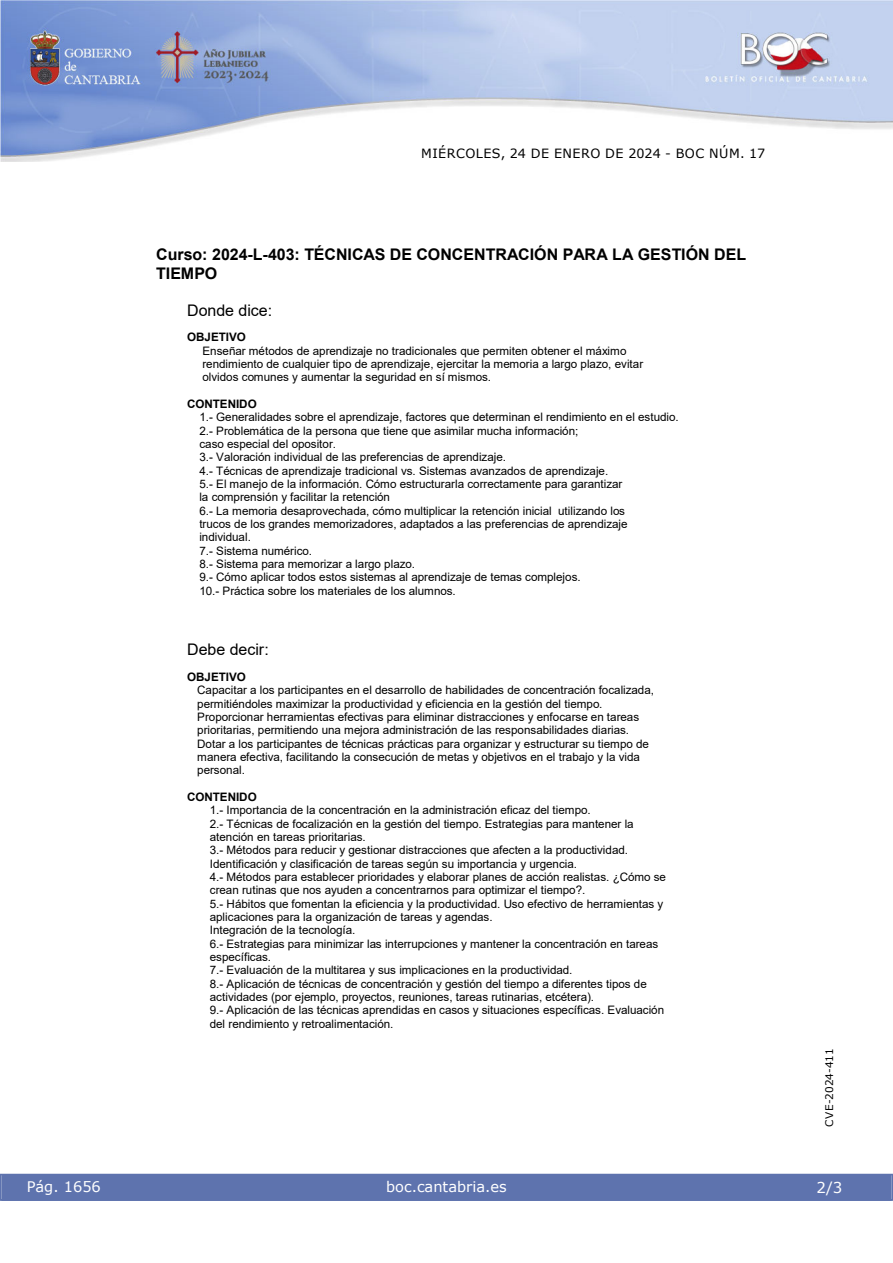
<style>
.page{position:relative;width:893px;height:1263px;background:#fff}
.page>*{position:absolute;margin:0;border:0;box-sizing:border-box;transform-origin:0 0}
.t1{font:700 16.05px/18.5px "Arial";color:#000}
.t2{font:16.05px "Arial";color:#000}
.t3{font:15px "Verdana";color:#fff}
.t4{font:14.55px "Verdana";color:#fff}
.t5{font:12.75px "Verdana";letter-spacing:.035em;color:#000}
.t6{font:11.7px/13.4px "Arial";letter-spacing:-.005em;color:#000}
.t7{font:10.5px "Verdana";color:#000}
.s1{font-weight:700}
</style>
<div class="page">
<img style="left:0;top:0;width:893px;height:161px">
<div style="left:1px;top:1174px;width:890px;height:27px;background:#5e73ae"></div>
<p class="t5" style="left:421px;top:144px;width:346px">MIÉRCOLES, 24 DE ENERO DE 2024 - BOC NÚM. 17</p>
<p class="t1" style="left:156px;top:246px;width:591px">Curso: 2024-L-403: TÉCNICAS DE CONCENTRACIÓN PARA LA GESTIÓN DEL<br>TIEMPO</p>
<p class="t2" style="left:187px;top:299px;width:87px">Donde dice:</p>
<p class="t6" style="left:202px;top:330px;width:442px;text-indent:-15px"><span class="s1">OBJETIVO<br></span>Enseñar métodos de aprendizaje no tradicionales que permiten obtener el máximo rendimiento de cualquier tipo de aprendizaje, ejercitar la memoria a largo plazo, evitar olvidos comunes y aumentar la seguridad en sí mismos.</p>
<p class="t6" style="left:199px;top:397px;width:481px;text-indent:-12px"><span class="s1">CONTENIDO<br></span>1.- Generalidades sobre el aprendizaje, factores que determinan el rendimiento en el estudio.<br>2.- Problemática de la persona que tiene que asimilar mucha información;<br>caso especial del opositor.<br>3.- Valoración individual de las preferencias de aprendizaje.<br>4.- Técnicas de aprendizaje tradicional vs. Sistemas avanzados de aprendizaje.<br>5.- El manejo de la información. Cómo estructurarla correctamente para garantizar<br>la comprensión y facilitar la retención<br>6.- La memoria desaprovechada, cómo multiplicar la retención inicial utilizando los<br>trucos de los grandes memorizadores, adaptados a las preferencias de aprendizaje individual.<br>7.- Sistema numérico.<br>8.- Sistema para memorizar a largo plazo.<br>9.- Cómo aplicar todos estos sistemas al aprendizaje de temas complejos.<br>10.- Práctica sobre los materiales de los alumnos.</p>
<p class="t2" style="left:187px;top:638px;width:83px">Debe decir:</p>
<p class="t6" style="left:197px;top:670px;width:458px;text-indent:-10px"><span class="s1">OBJETIVO<br></span>Capacitar a los participantes en el desarrollo de habilidades de concentración focalizada, permitiéndoles maximizar la productividad y eficiencia en la gestión del tiempo.<br>Proporcionar herramientas efectivas para eliminar distracciones y enfocarse en tareas prioritarias, permitiendo una mejora administración de las responsabilidades diarias.<br>Dotar a los participantes de técnicas prácticas para organizar y estructurar su tiempo de manera efectiva, facilitando la consecución de metas y objetivos en el trabajo y la vida personal.</p>
<p class="t6" style="left:210px;top:790px;width:458px;text-indent:-23px"><span class="s1">CONTENIDO<br></span>1.- Importancia de la concentración en la administración eficaz del tiempo.<br>2.- Técnicas de focalización en la gestión del tiempo. Estrategias para mantener la atención en tareas prioritarias.<br>3.- Métodos para reducir y gestionar distracciones que afecten a la productividad.<br>Identificación y clasificación de tareas según su importancia y urgencia.<br>4.- Métodos para establecer prioridades y elaborar planes de acción realistas. ¿Cómo se crean rutinas que nos ayuden a concentrarnos para optimizar el tiempo?.<br>5.- Hábitos que fomentan la eficiencia y la productividad. Uso efectivo de herramientas y aplicaciones para la organización de tareas y agendas.<br>Integración de la tecnología.<br>6.- Estrategias para minimizar las interrupciones y mantener la concentración en tareas específicas.<br>7.- Evaluación de la multitarea y sus implicaciones en la productividad.<br>8.- Aplicación de técnicas de concentración y gestión del tiempo a diferentes tipos de actividades (por ejemplo, proyectos, reuniones, tareas rutinarias, etcétera).<br>9.- Aplicación de las técnicas aprendidas en casos y situaciones específicas. Evaluación del rendimiento y retroalimentación.</p>
<p class="t4" style="left:27px;top:1177px;width:76px">Pág. 1656</p>
<p class="t4" style="left:386px;top:1177px;width:122px">boc.cantabria.es</p>
<p class="t7" style="left:822px;top:1126px;width:80px;rotate:-90deg">CVE-2024-411</p>
<p class="t3" style="left:816px;top:1177px;width:27px">2/3</p>
</div>
